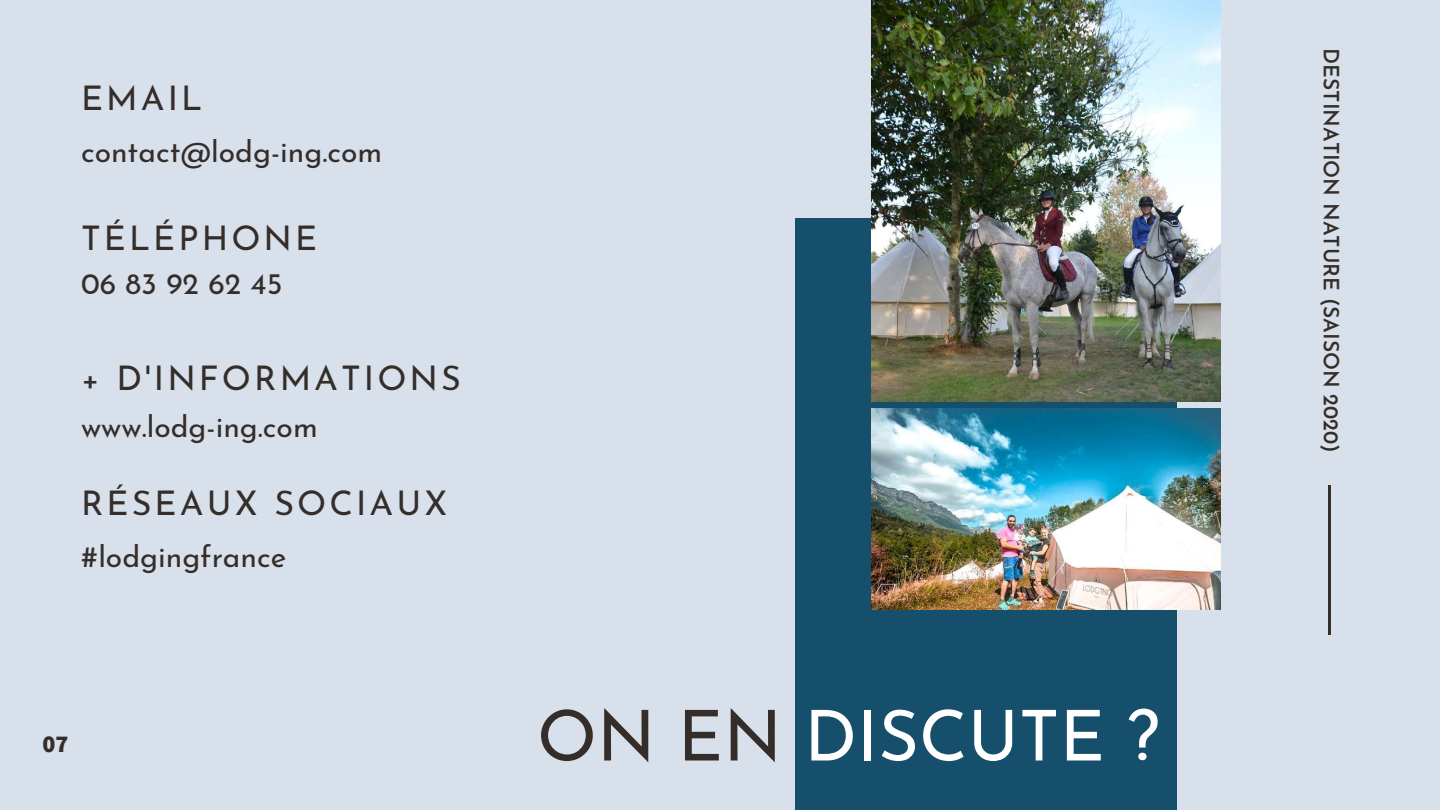
<style>
.page{position:relative;width:1440px;height:810px;background:#d7e0eb}
.page>*{position:absolute;margin:0;border:0;box-sizing:border-box;transform-origin:0 0}
.t1{font:70px "Josefin Sans";color:#fff}
.t2{font:34px "Josefin Sans";letter-spacing:.09em;color:#342d29}
.t3{font:30px "Josefin Sans";color:#342d29}
.t4{font:800 24px "Assistant";color:#342d29}
.t5{font:600 21px "Josefin Sans";color:#342d29}
.s1{color:#342d29}
</style>
<div class="page">
<div style="left:795px;top:218px;width:382px;height:592px;background:#154f6c"></div>
<hr style="left:1329px;top:485px;width:2px;height:150px;background:#342d29">
<img style="left:872px;top:0;width:349px;height:401px">
<img style="left:872px;top:409px;width:349px;height:201px">
<p class="t2" style="left:81px;top:84px;width:123px">EMAIL</p>
<p class="t3" style="left:81px;top:139px;width:303px">contact@lodg-ing.com</p>
<p class="t2" style="left:81px;top:224px;width:238px">TÉLÉPHONE</p>
<p class="t3" style="left:81px;top:272px;width:203px">06 83 92 62 45</p>
<p class="t2" style="left:81px;top:364px;width:381px">+ D'INFORMATIONS</p>
<p class="t3" style="left:81px;top:414px;width:238px">www.lodg-ing.com</p>
<p class="t2" style="left:81px;top:489px;width:368px">RÉSEAUX SOCIAUX</p>
<p class="t3" style="left:81px;top:545px;width:207px">#lodgingfrance</p>
<p class="t4" style="left:43px;top:728px;width:27px">07</p>
<h1 class="t1" style="left:537px;top:708px;width:624px"><span class="s1">ON EN</span> DISCUTE ?</h1>
<p class="t5" style="left:1340px;top:48px;width:406px;rotate:90deg">DESTINATION NATURE (SAISON 2020)</p>
</div>
